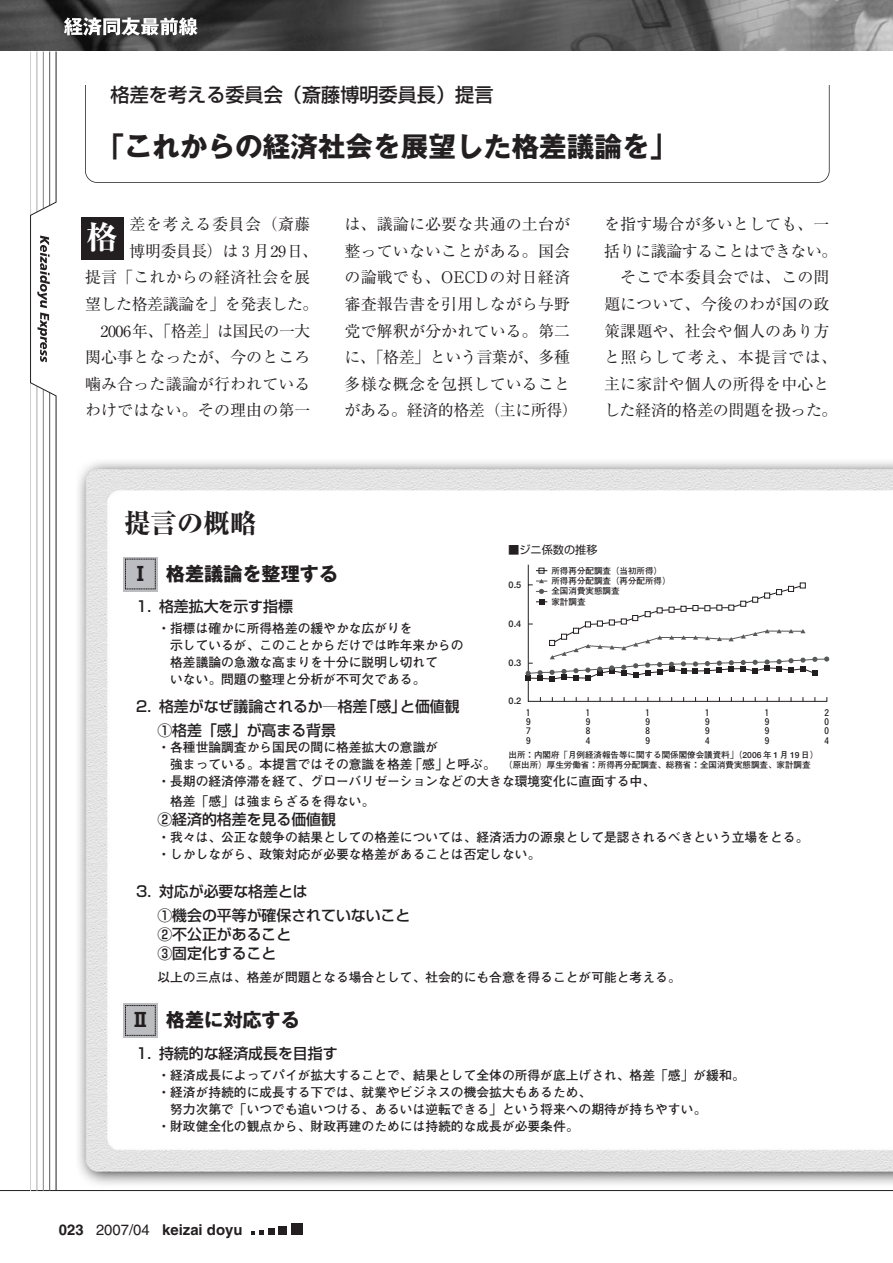
<style>
.page{position:relative;width:893px;height:1263px;background:#fff}
.page>*{position:absolute;margin:0;border:0;box-sizing:border-box;transform-origin:0 0}
.t1{font:800 31.95px "Ryumin";color:#fff}
.t2{font:700 27.6px "Gothic MB101";color:#231f20}
.t3{font:800 26.55px "Ryumin";color:#231f20}
.t4{font:500 19.2px "Shin Go";color:#231f20}
.t5{font:700 19.2px "Gothic MB101";color:#231f20}
.t6{font:15.9px/26.5px "Ryumin";letter-spacing:.01em;color:#231f20}
.t7{font:15.9px "Ryumin";letter-spacing:-.03em;color:#231f20}
.t8{font:15.9px "Ryumin";letter-spacing:-.025em;color:#231f20}
.t9{font:15.9px "Ryumin";letter-spacing:.035em;color:#231f20}
.t10{font:500 14.85px/23.4px "Shin Go";color:#231f20}
.t11{font:700 14.85px "Helvetica";color:#231f20}
.t12{font:700 12.75px/17px "Futo Go B101";color:#231f20}
.t13{font:11.1px "Shin Go";color:#231f20}
.t14{font:700 9.15px/9.1px "Futo Go B101";color:#231f20;text-align:justify}
.t15{font:700 8.55px/10.4px "Futo Go B101";color:#231f20}
.s1{font-weight:400}
</style>
<div class="page">
<img style="left:78px;top:85px;width:814px;height:1100px">
<svg style="left:251px;top:1230px;width:13px;height:5px"></svg>
<div style="left:268px;top:1228px;width:6px;height:7px;background:#231f20"></div>
<div style="left:278px;top:1226px;width:9px;height:9px;background:#231f20"></div>
<div style="left:291px;top:1223px;width:11px;height:12px;background:#231f20"></div>
<img style="left:0;top:0;width:892px;height:51px">
<svg style="left:64px;top:17px;width:134px;height:19px"></svg>
<hr style="left:0;top:1190px;width:892px;height:1px;background:#231f20">
<svg style="left:30px;top:51px;width:27px;height:1140px"></svg>
<div style="left:85px;top:72px;width:744px;height:111px;border:1px solid #231f20;border-radius:12px"></div>
<div style="left:85px;top:64px;width:744px;height:21px;background:#fff"></div>
<div style="left:81px;top:217px;width:42px;height:42px;background:#231f20"></div>
<svg style="left:123px;top:557px;width:34px;height:34px"></svg>
<svg style="left:125px;top:559px;width:31px;height:31px"></svg>
<div style="left:123px;top:1003px;width:34px;height:34px;background:#bcbdc0"></div>
<svg style="left:125px;top:1005px;width:31px;height:31px"></svg>
<svg style="left:525px;top:564px;width:304px;height:138px"></svg>
<h3 class="t4" style="left:111px;top:87px;width:384px">格差を考える委員会（斎藤博明委員長）提言</h3>
<h2 class="t2" style="left:97px;top:136px;width:582px">「これからの経済社会を展望した格差議論を」</h2>
<p class="t9" style="left:129px;top:219px;width:182px">差を考える委員会（斎藤</p>
<p class="t7" style="left:129px;top:245px;width:190px">博明委員長）は３月29日、</p>
<p class="t6" style="left:85px;top:266px;width:227px">提言「これからの経済社会を展</p>
<p class="t8" style="left:85px;top:298px;width:235px">望した格差議論を」を発表した。</p>
<p class="t7" style="left:101px;top:325px;width:211px">2006年、「格差」は国民の一大</p>
<p class="t6" style="left:85px;top:346px;width:227px">関心事となったが、今のところ</p>
<p class="t6" style="left:85px;top:373px;width:227px">噛み合った議論が行われている</p>
<p class="t6" style="left:85px;top:399px;width:227px">わけではない。その理由の第一</p>
<h1 class="t1" style="left:86px;top:226px;width:33px">格</h1>
<p class="t6" style="left:344px;top:213px;width:235px">は、議論に必要な共通の土台が整っていないことがある。国会の論戦でも、OECDの対日経済審査報告書を引用しながら与野党で解釈が分かれている。第二に、「格差」という言葉が、多種多様な概念を包摂していることがある。経済的格差（主に所得）</p>
<p class="t6" style="left:604px;top:213px;width:235px;text-align:center">を指す場合が多いとしても、一括りに議論することはできない。そこで本委員会では、この問<br>題について、今後のわが国の政策課題や、社会や個人のあり方と照らして考え、本提言では、主に家計や個人の所得を中心とした経済的格差の問題を扱った。</p>
<h3 class="t3" style="left:124px;top:514px;width:134px">提言の概略</h3>
<h3 class="t5" style="left:166px;top:567px;width:174px">格差議論を整理する</h3>
<p class="t10" style="left:136px;top:597px;width:158px">1. 格差拡大を示す指標</p>
<p class="t12" style="left:170px;top:621px;width:295px;text-indent:-13px">・指標は確かに所得格差の緩やかな広がりを<br>示しているが、このことからだけでは昨年来からの格差議論の急激な高まりを十分に説明し切れて<br>いない。問題の整理と分析が不可欠である。</p>
<p class="t10" style="left:136px;top:697px;width:325px">2. 格差がなぜ議論されるか―格差「感」と価値観</p>
<p class="t13" style="left:508px;top:546px;width:91px">■ジニ係数の推移</p>
<h3 class="t5" style="left:131px;top:567px;width:21px">Ⅰ</h3>
<p class="t15" style="left:551px;top:566px;width:112px">所得再分配調査（当初所得）</p>
<p class="t15" style="left:551px;top:576px;width:121px">所得再分配調査（再分配所得）全国消費実態調査<br>家計調査</p>
<p class="t14" style="left:508px;top:581px;width:14px">0.5</p>
<p class="t14" style="left:508px;top:620px;width:14px">0.4</p>
<p class="t14" style="left:508px;top:659px;width:14px">0.3</p>
<p class="t14" style="left:508px;top:697px;width:14px">0.2</p>
<p class="t14" style="left:524px;top:709px;width:11px">１<br>９<br>７<br>９</p>
<p class="t14" style="left:583px;top:709px;width:11px">１<br>９<br>８<br>４</p>
<p class="t14" style="left:643px;top:709px;width:11px">１<br>９<br>８<br>９</p>
<p class="t14" style="left:702px;top:709px;width:11px">１<br>９<br>９<br>４</p>
<p class="t14" style="left:762px;top:709px;width:11px">１<br>９<br>９<br>９</p>
<p class="t14" style="left:822px;top:709px;width:11px">２<br>０<br>０<br>４</p>
<p class="t10" style="left:157px;top:720px;width:180px">①格差「感」が高まる背景</p>
<p class="t12" style="left:157px;top:740px;width:282px">・各種世論調査から国民の間に格差拡大の意識が</p>
<p class="t12" style="left:170px;top:757px;width:327px">強まっている。本提言ではその意識を格差「感」と呼ぶ。</p>
<p class="t12" style="left:157px;top:774px;width:499px">・長期の経済停滞を経て、グローバリゼーションなどの大きな環境変化に直面する中、</p>
<p class="t12" style="left:170px;top:794px;width:206px">格差「感」は強まらざるを得ない。</p>
<p class="t10" style="left:157px;top:810px;width:180px">②経済的格差を見る価値観</p>
<p class="t12" style="left:157px;top:830px;width:652px">・我々は、公正な競争の結果としての格差については、経済活力の源泉として是認されるべきという立場をとる。・しかしながら、政策対応が必要な格差があることは否定しない。</p>
<p class="t15" style="left:504px;top:750px;width:315px;text-indent:4px">出所：内閣府「月例経済報告等に関する関係閣僚会議資料」（2006 年 1 月 19 日）（原出所）厚生労働省：所得再分配調査、総務省：全国消費実態調査、家計調査</p>
<p class="t10" style="left:157px;top:882px;width:254px;text-indent:-21px">3. 対応が必要な格差とは<br>①機会の平等が確保されていないこと</p>
<p class="t10" style="left:157px;top:926px;width:135px;line-height:19.2px">②不公正があること<br>③固定化すること</p>
<p class="t12" style="left:157px;top:970px;width:525px">以上の三点は、格差が問題となる場合として、社会的にも合意を得ることが可能と考える。</p>
<h3 class="t5" style="left:166px;top:1013px;width:135px">格差に対応する</h3>
<p class="t10" style="left:136px;top:1043px;width:203px">1. 持続的な経済成長を目指す</p>
<p class="t12" style="left:157px;top:1068px;width:588px">・経済成長によってパイが拡大することで、結果として全体の所得が底上げされ、格差「感」が緩和。</p>
<p class="t12" style="left:157px;top:1085px;width:435px">・経済が持続的に成長する下では、就業やビジネスの機会拡大もあるため、</p>
<p class="t12" style="left:170px;top:1102px;width:537px">努力次第で「いつでも追いつける、あるいは逆転できる」という将来への期待が持ちやすい。</p>
<p class="t12" style="left:157px;top:1119px;width:422px">・財政健全化の観点から、財政再建のためには持続的な成長が必要条件。</p>
<h3 class="t5" style="left:131px;top:1013px;width:21px">Ⅱ</h3>
<p class="t11" style="left:59px;top:1224px;width:185px">023 <span class="s1">2007/04</span> keizai doyu</p>
</div>
